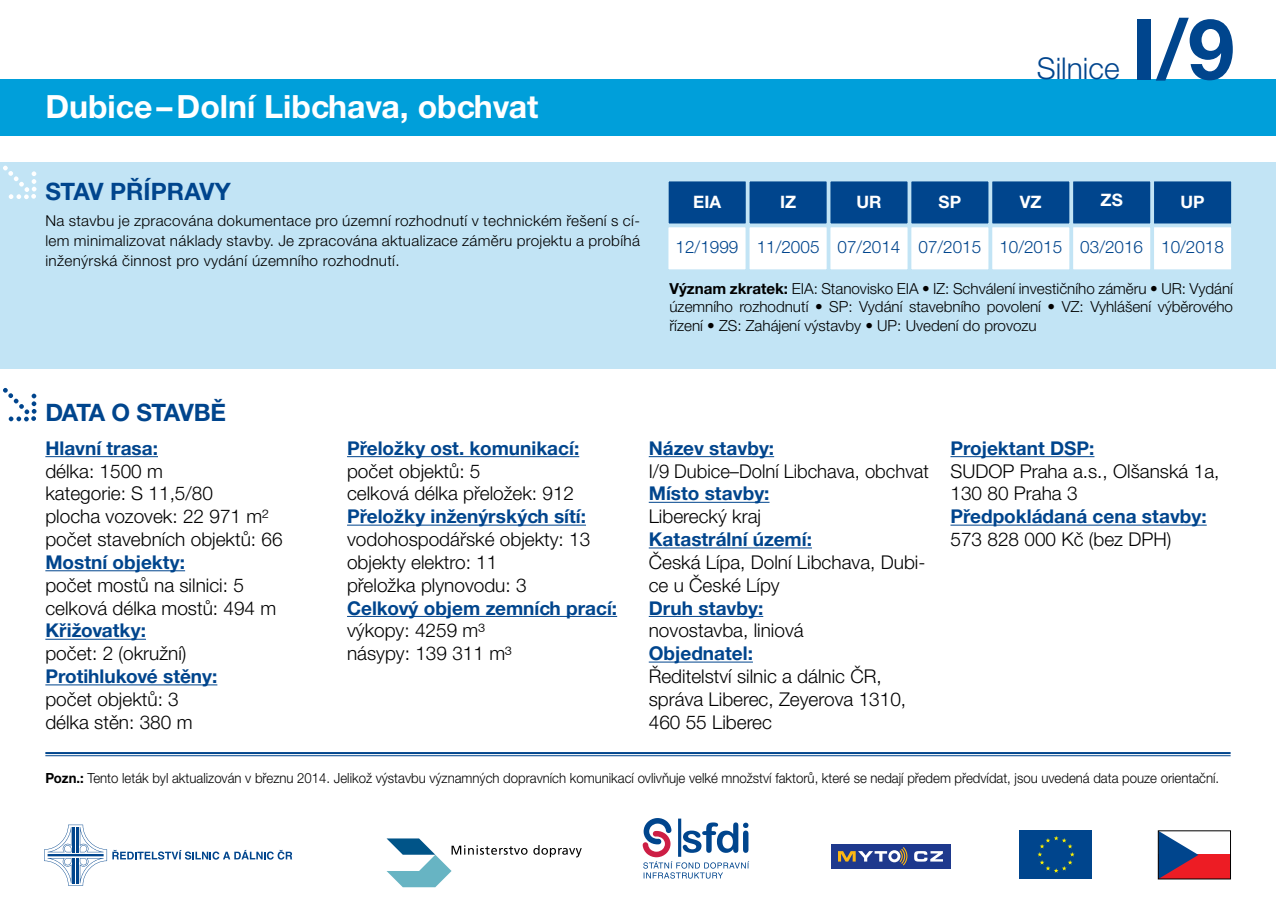
<style>
.page{position:relative;width:1276px;height:908px;background:#fff}
.page>*{position:absolute;margin:0;border:0;box-sizing:border-box;transform-origin:0 0}
.t1{font:700 84px "Helvetica Neue CE";color:#00458d}
.t2{font:700 32px "Helvetica Neue CE";color:#fff}
.t3{font:300 30px "Helvetica Neue CE";color:#00458d}
.t4{font:700 24px "Helvetica Neue CE";letter-spacing:-.04em;color:#00458d}
.t5{font:300 19px/22.8px "Helvetica Neue CE";color:#000}
.t6{font:700 19px "Helvetica Neue CE";color:#00458d}
.t7{font:300 17.2px "Helvetica Neue CE";color:#00458d}
.t8{font:700 17.2px "Helvetica Neue CE";color:#fff}
.t9{font:300 15.2px/18.2px "Helvetica Neue CE";color:#000;text-align:justify}
.t10{font:300 15px/20px "Helvetica Neue CE";letter-spacing:.02em;color:#000;text-align:justify}
.t11{font:300 14px "Helvetica Neue CE";color:#000;scale:.94 1}
.s1{font-weight:700}
</style>
<div class="page">
<div style="left:0;top:79px;width:1276px;height:57px;background:#009fda"></div>
<div style="left:0;top:162px;width:1276px;height:207px;background:#c2e4f5"></div>
<svg style="left:3px;top:165px;width:34px;height:34px"></svg>
<div style="left:1153px;top:180px;width:79px;height:44px;background:#00458d"></div>
<div style="left:1152px;top:179px;width:81px;height:46px;border:2px solid #c2e4f5"></div>
<div style="left:991px;top:180px;width:79px;height:44px;background:#00458d"></div>
<div style="left:990px;top:179px;width:81px;height:46px;border:2px solid #c2e4f5"></div>
<div style="left:829px;top:180px;width:79px;height:44px;background:#00458d"></div>
<div style="left:828px;top:179px;width:81px;height:46px;border:2px solid #c2e4f5"></div>
<div style="left:1072px;top:180px;width:79px;height:44px;background:#00458d"></div>
<div style="left:1071px;top:179px;width:81px;height:46px;border:2px solid #c2e4f5"></div>
<div style="left:910px;top:180px;width:79px;height:44px;background:#00458d"></div>
<div style="left:909px;top:179px;width:81px;height:46px;border:2px solid #c2e4f5"></div>
<div style="left:748px;top:180px;width:79px;height:44px;background:#00458d"></div>
<div style="left:747px;top:179px;width:81px;height:46px;border:2px solid #c2e4f5"></div>
<div style="left:668px;top:180px;width:78px;height:44px;background:#00458d"></div>
<div style="left:667px;top:179px;width:80px;height:46px;border:2px solid #c2e4f5"></div>
<div style="left:1153px;top:226px;width:79px;height:44px;background:#fff"></div>
<div style="left:1152px;top:225px;width:81px;height:46px;border:2px solid #c2e4f5"></div>
<div style="left:991px;top:226px;width:79px;height:44px;background:#fff"></div>
<div style="left:990px;top:225px;width:81px;height:46px;border:2px solid #c2e4f5"></div>
<div style="left:829px;top:226px;width:79px;height:44px;background:#fff"></div>
<div style="left:828px;top:225px;width:81px;height:46px;border:2px solid #c2e4f5"></div>
<div style="left:1072px;top:226px;width:79px;height:44px;background:#fff"></div>
<div style="left:1071px;top:225px;width:81px;height:46px;border:2px solid #c2e4f5"></div>
<div style="left:910px;top:226px;width:79px;height:44px;background:#fff"></div>
<div style="left:909px;top:225px;width:81px;height:46px;border:2px solid #c2e4f5"></div>
<div style="left:748px;top:226px;width:79px;height:44px;background:#fff"></div>
<div style="left:747px;top:225px;width:81px;height:46px;border:2px solid #c2e4f5"></div>
<div style="left:667px;top:226px;width:79px;height:44px;background:#fff"></div>
<div style="left:666px;top:225px;width:81px;height:46px;border:2px solid #c2e4f5"></div>
<div style="left:1019px;top:830px;width:72px;height:48px;background:#00458d"></div>
<svg style="left:1037px;top:836px;width:37px;height:36px"></svg>
<div style="left:1158px;top:854px;width:72px;height:24px;background:#ed1c24"></div>
<svg style="left:1160px;top:832px;width:38px;height:44px"></svg>
<svg style="left:44px;top:824px;width:248px;height:61px"></svg>
<svg style="left:642px;top:818px;width:107px;height:60px"></svg>
<hr style="left:45px;top:751px;width:1185px;height:2px;background:#00458d">
<hr style="left:45px;top:755px;width:1185px;height:1px;background:#00458d">
<hr style="left:45px;top:456px;width:113px;height:1px;background:#00458d">
<hr style="left:45px;top:570px;width:140px;height:1px;background:#00458d">
<hr style="left:45px;top:638px;width:101px;height:1px;background:#00458d">
<hr style="left:45px;top:684px;width:172px;height:1px;background:#00458d">
<hr style="left:347px;top:456px;width:232px;height:1px;background:#00458d">
<hr style="left:347px;top:524px;width:239px;height:1px;background:#00458d">
<hr style="left:347px;top:615px;width:270px;height:1px;background:#00458d">
<hr style="left:649px;top:456px;width:125px;height:1px;background:#00458d">
<hr style="left:649px;top:501px;width:120px;height:1px;background:#00458d">
<hr style="left:649px;top:547px;width:163px;height:1px;background:#00458d">
<hr style="left:649px;top:615px;width:114px;height:1px;background:#00458d">
<hr style="left:649px;top:661px;width:104px;height:1px;background:#00458d">
<hr style="left:950px;top:456px;width:144px;height:1px;background:#00458d">
<hr style="left:950px;top:524px;width:256px;height:1px;background:#00458d">
<svg style="left:3px;top:388px;width:34px;height:33px"></svg>
<svg style="left:386px;top:838px;width:141px;height:48px"></svg>
<svg style="left:533px;top:845px;width:49px;height:12px"></svg>
<div style="left:831px;top:843px;width:119px;height:25px;background:#1e398d"></div>
<svg style="left:838px;top:847px;width:69px;height:18px"></svg>
<svg style="left:914px;top:851px;width:29px;height:10px"></svg>
<h2 class="t2" style="left:45px;top:87px;width:495px">Dubice – Dolní Libchava, obchvat</h2>
<p class="t4" style="left:45px;top:176px;width:114px">stav P ŘÍPRAVY</p>
<p class="t10" style="left:45px;top:211px;width:596px">N a stavbu je zpracována dokumentace pro územní rozhodnutí v technickém řešení s cí&shy;lem minimalizovat náklady stavby. Je zpracována aktualizace záměru projektu a probíhá inženýrská činnost pro vydání územního rozhodnutí.</p>
<h3 class="t3" style="left:1037px;top:50px;width:84px">Silnice</h3>
<h1 class="t1" style="left:1132px;top:-3px;width:104px">I/9</h1>
<p class="t8" style="left:693px;top:191px;width:20px">EIA</p>
<p class="t8" style="left:780px;top:191px;width:9px">IZ</p>
<p class="t8" style="left:856px;top:191px;width:19px">UR</p>
<p class="t8" style="left:938px;top:191px;width:12px">SP</p>
<p class="t8" style="left:1020px;top:191px;width:12px">VZ</p>
<p class="t8" style="left:1100px;top:189px;width:12px">ZS</p>
<p class="t8" style="left:1180px;top:191px;width:19px">UP</p>
<p class="t7" style="left:675px;top:236px;width:550px">12/1999 11/2005 07/2014 07/2015 10/2015 03/2016 10/2018</p>
<p class="t9" style="left:669px;top:279px;width:565px"><span class="s1">Význam zkratek:</span> EIA: Stanovisko EIA • IZ: Schválení investičního záměru • UR : Vydání územního rozhodnutí • SP: Vydání stavebního povolení • VZ: Vyhlášení výběrového řízení • ZS: Zahájení výstavby • UP: Uvedení do provozu</p>
<p class="t4" style="left:45px;top:398px;width:182px">data o stavbě</p>
<p class="t6" style="left:45px;top:436px;width:114px">Hlavní trasa:</p>
<p class="t5" style="left:45px;top:459px;width:239px">délka: 1500 m<br>kategorie: S 11,5/80<br>plocha vozovek: 22 971 m² počet stavebních objektů: 66</p>
<p class="t6" style="left:45px;top:550px;width:141px">M ostní objekty:</p>
<p class="t5" style="left:45px;top:573px;width:232px">počet mostů na silnici: 5 celková délka mostů: 494 m</p>
<p class="t6" style="left:45px;top:618px;width:102px">Křižovatky:</p>
<p class="t5" style="left:45px;top:641px;width:143px">počet: 2 (okružní)</p>
<p class="t6" style="left:45px;top:664px;width:173px">Protihlukové stěny:</p>
<p class="t5" style="left:45px;top:687px;width:149px">počet objektů: 3 délka stěn: 380 m</p>
<p class="t6" style="left:347px;top:436px;width:234px">Přeložky ost. komunikací:</p>
<p class="t5" style="left:347px;top:459px;width:229px">počet objektů: 5<br>celková délka přeložek: 912</p>
<p class="t6" style="left:347px;top:504px;width:240px">Přeložky inženýrských sítí:</p>
<p class="t5" style="left:347px;top:527px;width:245px">vodohospodářské objekty: 13 objekty elektro: 11<br>přeložka plynovodu: 3</p>
<p class="t6" style="left:347px;top:595px;width:272px">Celkový objem zemních prací:</p>
<p class="t5" style="left:347px;top:618px;width:166px">výkopy: 4259 m³ násypy: 139 311 m³</p>
<p class="t6" style="left:649px;top:436px;width:127px">N ázev stavby:</p>
<p class="t5" style="left:649px;top:459px;width:282px">I/9 Dubice–Dolní Libchava, obchvat</p>
<p class="t6" style="left:649px;top:481px;width:122px">M ísto stavby:</p>
<p class="t5" style="left:649px;top:504px;width:114px">Liberecký kraj</p>
<p class="t6" style="left:649px;top:527px;width:165px">Katastrální území:</p>
<p class="t5" style="left:649px;top:550px;width:278px">Česká Lípa, Dolní Libchava, Dubi&shy;ce u České Lípy</p>
<p class="t6" style="left:649px;top:595px;width:116px">Druh stavby:</p>
<p class="t5" style="left:649px;top:618px;width:156px">novostavba, liniová</p>
<p class="t6" style="left:649px;top:641px;width:106px">Objednatel:</p>
<p class="t5" style="left:649px;top:664px;width:259px">Ředitelství silnic a dálnic ČR , správa Liberec, Zeyerova 1310,<br>460 55 Liberec</p>
<p class="t6" style="left:950px;top:436px;width:145px">Projektant DSP:</p>
<p class="t5" style="left:950px;top:459px;width:270px">SUDOP Praha a.s., Olšanská 1a,<br>130 80 Praha 3</p>
<p class="t6" style="left:950px;top:504px;width:258px">Předpokládaná cena stavby:</p>
<p class="t5" style="left:950px;top:527px;width:222px">573 828 000 Kč (bez DPH)</p>
<p class="t11" style="left:45px;top:769px;width:1250px"><span class="s1">Pozn.:</span> Tento leták byl aktualizován v březnu 2014. Jelikož výstavbu významných dopravních komunikací ovlivňuje velké množství faktorů, které se nedají předem předvídat, jsou uvedená data pouze orientační.</p>
</div>
